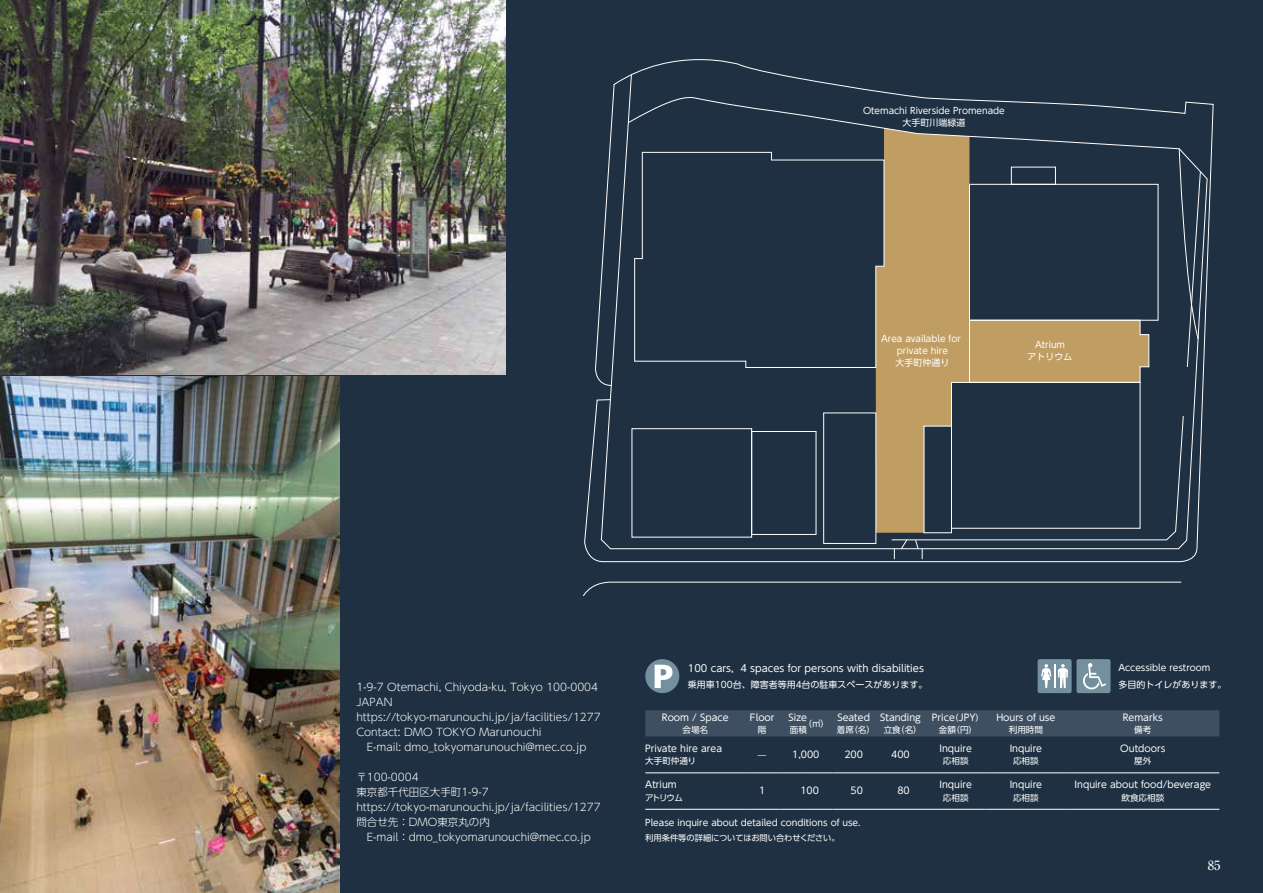
<style>
.page{position:relative;width:1263px;height:893px;background:#1e3042}
.page>*{position:absolute;margin:0;border:0;box-sizing:border-box;transform-origin:0 0}
.t1{font:500 12.75px "Ryumin Pr 6 N";color:#fff}
.t2{font:300 10.5px/15px "UD Shin Go Pr 6";color:#fff}
.t3{font:9.9px "UD Shin Go Pr 6";color:#fff}
.t4{font:9.45px "UD Shin Go Pr 6";color:#fff}
.t5{font:9px/12px "UD Shin Go Pr 6";color:#fff;text-align:center}
.t6{font:8.55px "UD Shin Go Pr 6";color:#fff}
.t7{font:8.25px "UD Shin Go Pr 6";letter-spacing:-.01em;color:#fff}
.s1{font-size:8.55px}
</style>
<div class="page">
<img style="left:0;top:0;width:506px;height:374px">
<img style="left:0;top:376px;width:339px;height:517px">
<div style="left:645px;top:659px;width:34px;height:34px;background:#748f9d;border-radius:50%"></div>
<svg style="left:655px;top:665px;width:17px;height:23px"></svg>
<div style="left:1076px;top:659px;width:34px;height:34px;background:#748f9d;border-radius:2px"></div>
<svg style="left:1083px;top:663px;width:23px;height:26px"></svg>
<div style="left:1037px;top:659px;width:34px;height:34px;background:#748f9d;border-radius:2px"></div>
<svg style="left:1041px;top:664px;width:27px;height:24px"></svg>
<div style="left:645px;top:710px;width:574px;height:26px;background:#3e4f62"></div>
<hr style="left:645px;top:772px;width:100px;height:1px;background:#fff">
<hr style="left:745px;top:772px;width:34px;height:1px;background:#fff">
<svg style="left:779px;top:772px;width:53px;height:1px"></svg>
<hr style="left:832px;top:772px;width:43px;height:1px;background:#fff">
<hr style="left:875px;top:772px;width:51px;height:1px;background:#fff">
<hr style="left:926px;top:772px;width:59px;height:1px;background:#fff">
<hr style="left:985px;top:772px;width:81px;height:1px;background:#fff">
<hr style="left:1066px;top:772px;width:153px;height:1px;background:#fff">
<hr style="left:645px;top:809px;width:100px;height:1px;background:#fff">
<hr style="left:745px;top:809px;width:34px;height:1px;background:#fff">
<svg style="left:779px;top:809px;width:53px;height:1px"></svg>
<hr style="left:832px;top:809px;width:43px;height:1px;background:#fff">
<hr style="left:875px;top:809px;width:51px;height:1px;background:#fff">
<hr style="left:926px;top:809px;width:59px;height:1px;background:#fff">
<hr style="left:985px;top:809px;width:81px;height:1px;background:#fff">
<hr style="left:1066px;top:809px;width:153px;height:1px;background:#fff">
<svg style="left:584px;top:59px;width:630px;height:504px"></svg>
<svg style="left:1178px;top:148px;width:23px;height:220px"></svg>
<svg style="left:582px;top:581px;width:600px;height:15px"></svg>
<svg style="left:634px;top:151px;width:251px;height:217px"></svg>
<div style="left:823px;top:412px;width:53px;height:132px;border:1px solid #fff"></div>
<div style="left:631px;top:428px;width:121px;height:110px;border:1px solid #fff"></div>
<div style="left:751px;top:431px;width:65px;height:104px;border:1px solid #fff"></div>
<div style="left:969px;top:184px;width:189px;height:137px;border:1px solid #fff"></div>
<div style="left:1011px;top:167px;width:45px;height:18px;border:1px solid #fff"></div>
<svg style="left:891px;top:415px;width:293px;height:144px"></svg>
<svg style="left:969px;top:319px;width:181px;height:64px;background:#bc9e69"></svg>
<p class="t5" style="left:863px;top:105px;width:143px">Otemachi Riverside Promenade大手町川端緑道</p>
<p class="t5" style="left:881px;top:332px;width:81px">Area available for private hire<br>大手町仲通り</p>
<p class="t5" style="left:1027px;top:338px;width:46px">Atrium<br>アトリウム</p>
<p class="t2" style="left:356px;top:679px;width:246px">1-9-7 Otemachi, Chiyoda-ku, Tokyo 100-0004<br>JAPAN https://tokyo-marunouchi.jp/ja/facilities/1277<br>Contact: DMO TOKYO Marunouchi<br>　E-mail: dmo_tokyomarunouchi@mec.co.jp</p>
<p class="t2" style="left:356px;top:769px;width:246px">〒100-0004<br>東京都千代田区大手町1-9-7 https://tokyo-marunouchi.jp/ja/facilities/1277問合せ先：DMO東京丸の内<br>　E-mail：dmo_tokyomarunouchi@mec.co.jp</p>
<p class="t3" style="left:688px;top:660px;width:238px">100 cars, 4 spaces for persons with disabilities</p>
<p class="t5" style="left:688px;top:678px;width:241px">乗用車100台、障害者等用4台の駐車スペースがあります。</p>
<p class="t4" style="left:662px;top:709px;width:68px">Room / Space</p>
<p class="t6" style="left:682px;top:723px;width:27px">会場名</p>
<p class="t4" style="left:645px;top:740px;width:78px">Private hire area</p>
<p class="t6" style="left:645px;top:754px;width:52px">大手町仲通り</p>
<p class="t4" style="left:645px;top:777px;width:33px">Atrium</p>
<p class="t6" style="left:645px;top:790px;width:40px">アトリウム</p>
<p class="t4" style="left:750px;top:709px;width:26px">Floor</p>
<p class="t6" style="left:758px;top:723px;width:10px">階</p>
<p class="t4" style="left:789px;top:709px;width:20px">Size</p>
<p class="t6" style="left:790px;top:723px;width:19px">面積</p>
<p class="t6" style="left:804px;top:717px;width:27px">（㎡）</p>
<p class="t4" style="left:837px;top:709px;width:34px">Seated</p>
<p class="t6" style="left:837px;top:723px;width:40px">着席（名）</p>
<p class="t4" style="left:880px;top:709px;width:42px">Standing</p>
<p class="t6" style="left:884px;top:723px;width:40px">立食（名）</p>
<p class="t6" style="left:758px;top:748px;width:10px">—</p>
<p class="t4" style="left:792px;top:747px;width:29px">1,000</p>
<p class="t4" style="left:844px;top:747px;width:20px">200</p>
<p class="t4" style="left:891px;top:747px;width:20px">400</p>
<p class="t4" style="left:759px;top:783px;width:8px">1</p>
<p class="t4" style="left:800px;top:783px;width:20px">100</p>
<p class="t4" style="left:851px;top:783px;width:14px">50</p>
<p class="t4" style="left:897px;top:783px;width:14px">80</p>
<p class="t5" style="left:645px;top:816px;width:217px">Please inquire about detailed conditions of use.</p>
<p class="t7" style="left:645px;top:831px;width:196px">利用条件等の詳細についてはお問い合わせください。</p>
<p class="t4" style="left:932px;top:709px;width:54px">Price<span class="s1">（</span>JPY<span class="s1">）</span></p>
<p class="t6" style="left:939px;top:723px;width:40px">金額（円）</p>
<p class="t4" style="left:939px;top:740px;width:34px">Inquire</p>
<p class="t6" style="left:943px;top:754px;width:27px">応相談</p>
<p class="t4" style="left:939px;top:777px;width:34px">Inquire</p>
<p class="t6" style="left:943px;top:790px;width:27px">応相談</p>
<p class="t4" style="left:996px;top:709px;width:61px">Hours of use</p>
<p class="t6" style="left:1009px;top:723px;width:36px">利用時間</p>
<p class="t4" style="left:1010px;top:740px;width:34px">Inquire</p>
<p class="t6" style="left:1013px;top:754px;width:27px">応相談</p>
<p class="t4" style="left:1010px;top:777px;width:34px">Inquire</p>
<p class="t6" style="left:1013px;top:790px;width:27px">応相談</p>
<p class="t5" style="left:1118px;top:660px;width:109px;line-height:16.2px;text-align:left">Accessible restroom<br>多目的トイレがあります。</p>
<p class="t4" style="left:1123px;top:709px;width:42px">Remarks</p>
<p class="t6" style="left:1134px;top:723px;width:19px">備考</p>
<p class="t4" style="left:1120px;top:740px;width:47px">Outdoors</p>
<p class="t6" style="left:1134px;top:754px;width:19px">屋外</p>
<p class="t4" style="left:1074px;top:777px;width:138px">Inquire about food/beverage</p>
<p class="t6" style="left:1121px;top:790px;width:44px">飲食応相談</p>
<p class="t1" style="left:1208px;top:855px;width:14px">85</p>
</div>
